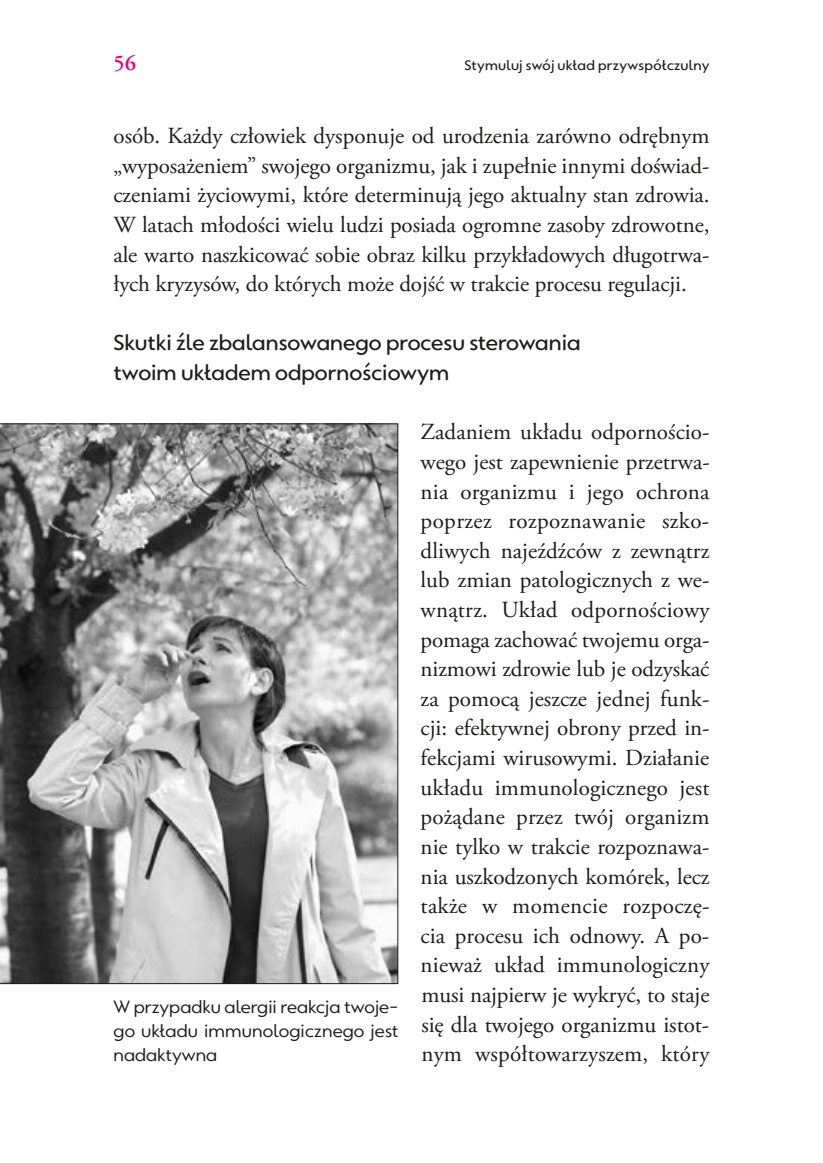
<style>
.page{position:relative;width:823px;height:1163px;background:#fff}
.page>*{position:absolute;margin:0;border:0;box-sizing:border-box;transform-origin:0 0}
.t1{font:23px/29.6px "Adobe Garamond Pro";letter-spacing:-.005em;color:#1c1c1b;text-align:justify}
.t2{font:500 22px/29.6px "Quell Linear";color:#1c1c1b}
.t3{font:600 22px "Adobe Garamond Pro";color:#e6007d}
.t4{font:18px/24px "Quell Linear";letter-spacing:.005em;color:#1c1c1b;text-align:justify}
.t5{font:500 14px "Quell Linear";letter-spacing:.02em;color:#1c1c1b}
</style>
<div class="page">
<svg style="left:0;top:423px;width:397px;height:560px;background:#979797"></svg>
<p class="t3" style="left:113px;top:50px;width:24px">56</p>
<p class="t5" style="left:464px;top:56px;width:246px">Stymuluj swój układ przywspółczulny</p>
<p class="t1" style="left:113px;top:122px;width:597px">osób. Każdy człowiek dysponuje od urodzenia zarówno odrębnym „wyposażeniem” swojego organizmu, jak i zupełnie innymi doświad&shy;czeniami życiowymi, które determinują jego aktualny stan zdrowia.<br>W latach młodości wielu ludzi posiada ogromne zasoby zdrowotne, ale warto naszkicować sobie obraz kilku przykładowych długotrwa&shy;łych kryzysów, do których może dojść w trakcie procesu regulacji.</p>
<p class="t2" style="left:113px;top:328px;width:468px">Skutki źle zbalansowanego procesu sterowania twoim układem odpornościowym</p>
<p class="t1" style="left:420px;top:418px;width:290px">Zadaniem układu odpornościo&shy;wego jest zapewnienie przetrwa&shy;nia organizmu i jego ochrona poprzez rozpoznawanie szko&shy;dliwych najeźdźców z zewnątrz lub zmian patologicznych z we&shy;wnątrz. Układ odpornościowy pomaga zachować twojemu orga&shy;nizmowi zdrowie lub je odzyskać za pomocą jeszcze jednej funk&shy;cji: efektywnej obrony przed in&shy;fekcjami wirusowymi. Działanie układu immunologicznego jest pożądane przez twój organizm nie tylko w trakcie rozpoznawa&shy;nia uszkodzonych komórek, lecz także w momencie rozpoczę&shy;cia procesu ich odnowy. A po&shy;nieważ układ immunologiczny musi najpierw je wykryć, to staje się dla twojego organizmu istot&shy;nym współtowarzyszem, który</p>
<p class="t4" style="left:113px;top:994px;width:286px">W przypadku alergii reakcja twoje&shy;go układu immunologicznego jest nadaktywna</p>
</div>
